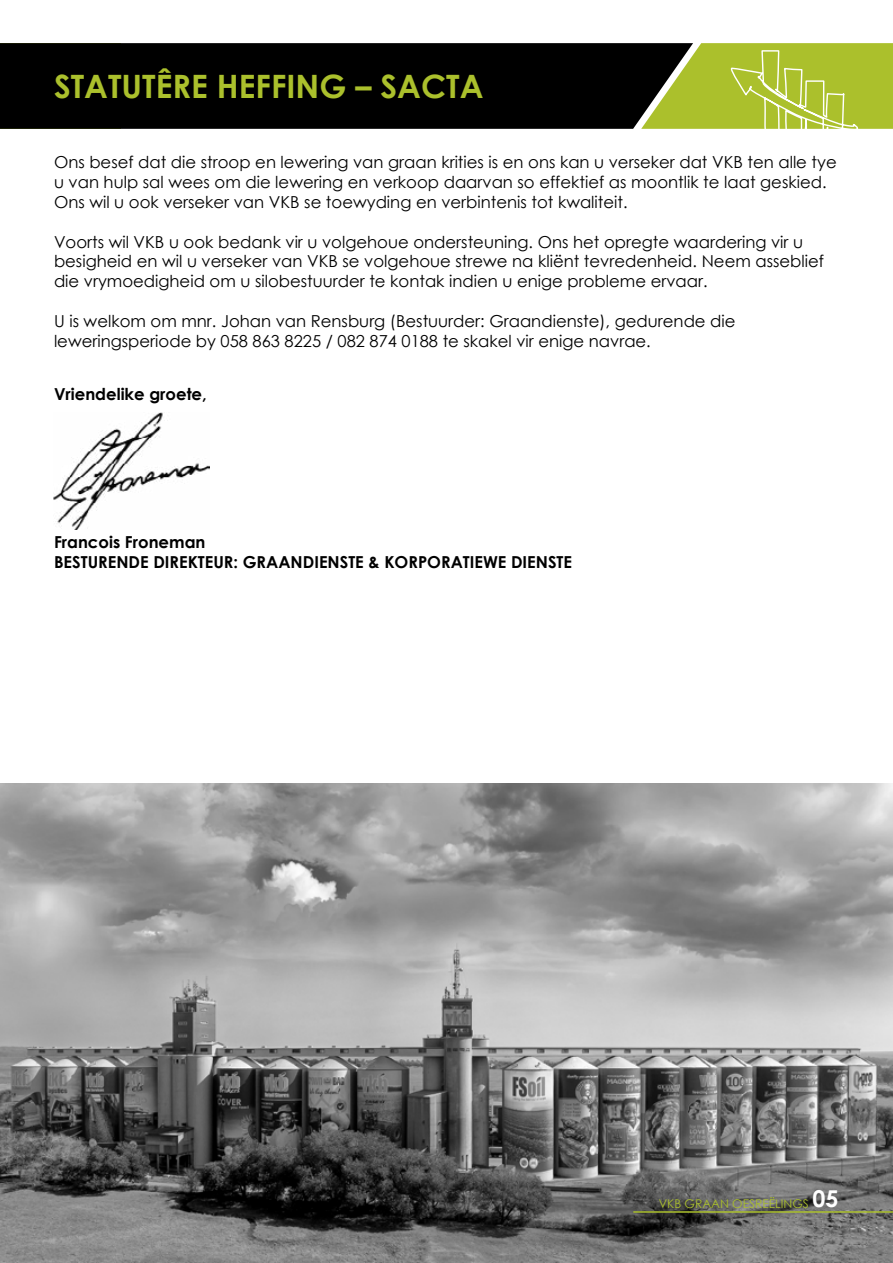
<style>
.page{position:relative;width:893px;height:1263px;background:#fff}
.page>*{position:absolute;margin:0;border:0;box-sizing:border-box;transform-origin:0 0}
.t1{font:700 32.25px "Century Gothic";color:#abc02c}
.t2{font:16.5px/19.8px "Century Gothic";color:#000}
.t3{font:700 16.5px/19.8px "Century Gothic";color:#000}
.t4{font:12px "Century Gothic";color:#abc02c}
.s1{font-weight:700;font-size:23.25px;color:#fff}
</style>
<div class="page">
<div style="left:0;top:43px;width:641px;height:86px;background:#000"></div>
<svg style="left:641px;top:43px;width:252px;height:86px;background:#a2b43a"></svg>
<img style="left:0;top:783px;width:893px;height:480px">
<hr style="left:633px;top:1211px;width:260px;height:2px;background:#abc02c">
<img style="left:54px;top:412px;width:156px;height:117px">
<h1 class="t1" style="left:54px;top:61px;width:431px">STATUTÊRE HEFFING – SACTA</h1>
<p class="t2" style="left:54px;top:152px;width:784px">Ons besef dat die stroop en lewering van graan krities is en ons kan u verseker dat VKB ten alle tye u van hulp sal wees om die lewering en verkoop daarvan so effektief as moontlik te laat geskied.<br>Ons wil u ook verseker van VKB se toewyding en verbintenis tot kwaliteit.</p>
<p class="t2" style="left:54px;top:231px;width:771px">Voorts wil VKB u ook bedank vir u volgehoue ondersteuning. Ons het opregte waardering vir u besigheid en wil u verseker van VKB se volgehoue strewe na kliënt tevredenheid. Neem asseblief die vrymoedigheid om u silobestuurder te kontak indien u enige probleme ervaar.</p>
<p class="t2" style="left:54px;top:311px;width:683px">U is welkom om mnr. Johan van Rensburg (Bestuurder: Graandienste), gedurende die leweringsperiode by 058 863 8225 / 082 874 0188 te skakel vir enige navrae.</p>
<p class="t3" style="left:54px;top:384px;width:154px">Vriendelike groete,</p>
<p class="t3" style="left:54px;top:532px;width:520px">Francois Froneman<br>BESTURENDE DIREKTEUR: GRAANDIENSTE &amp; KORPORATIEWE DIENSTE</p>
<p class="t4" style="left:659px;top:1195px;width:181px">VKB GRAAN OESREËLINGS <span class="s1">05</span></p>
</div>
